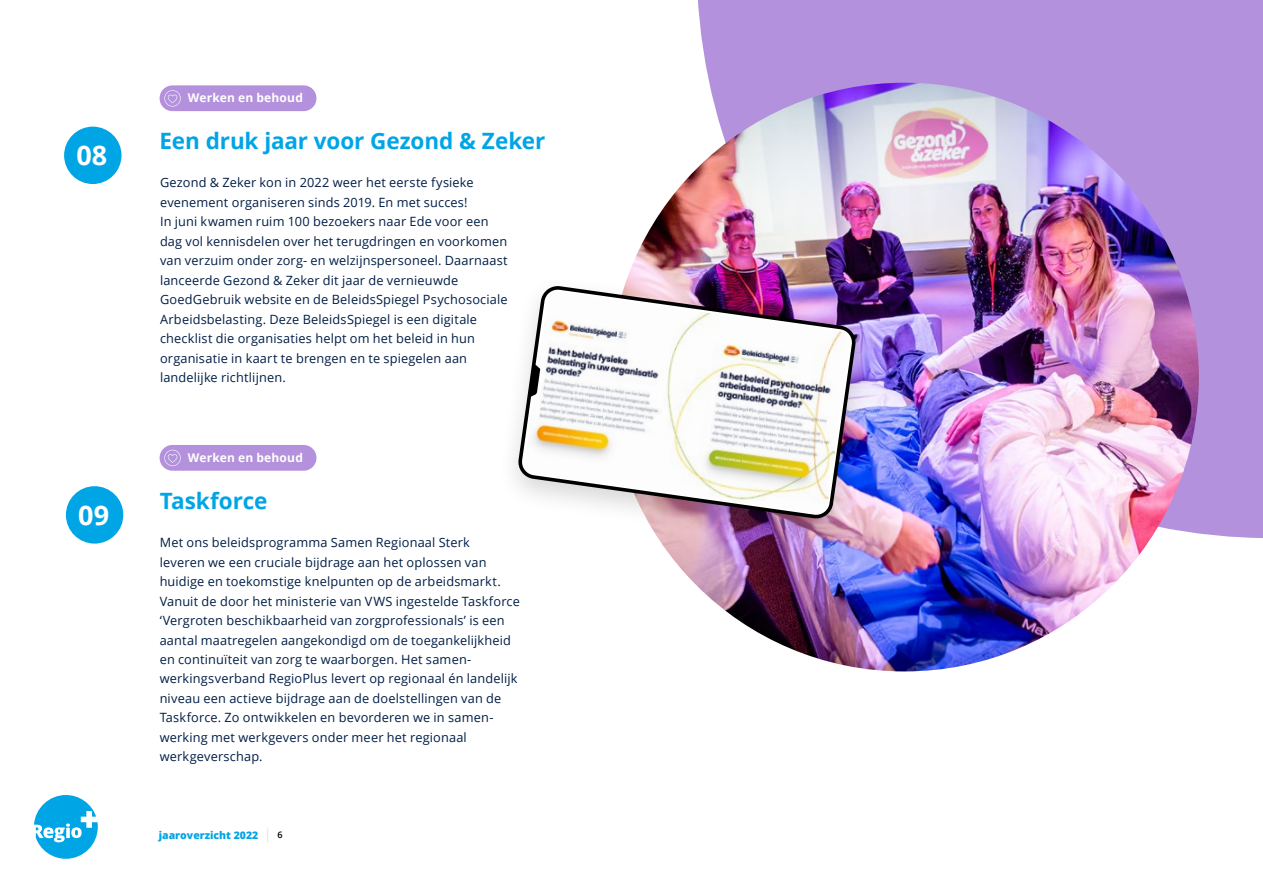
<style>
.page{position:relative;width:1263px;height:893px;background:#fff}
.page>*{position:absolute;margin:0;border:0;box-sizing:border-box;transform-origin:0 0}
.t1{font:700 27px "Open Sans";color:#fff}
.t2{font:700 22.5px "Open Sans";letter-spacing:-.005em;color:#00a5e6}
.t3{font:12.75px/19.5px "Open Sans";letter-spacing:.015em;color:#001e46}
.t4{font:700 12px "Open Sans";letter-spacing:.02em;color:#fff}
.t5{font:800 10.5px "Open Sans";color:#00a5e6}
.s1{font-weight:300;font-size:15px;color:#dadada}
.s2{font-weight:600;font-size:9px;color:#000}
</style>
<div class="page">
<div style="left:697px;top:0;width:566px;height:538px;background:#b491dc"></div>
<div style="left:66px;top:486px;width:57px;height:58px;background:#00a5e6;border-radius:50%"></div>
<div style="left:160px;top:445px;width:156px;height:26px;background:#b491dc;border-radius:13px"></div>
<svg style="left:164px;top:450px;width:17px;height:16px"></svg>
<div style="left:64px;top:127px;width:58px;height:57px;background:#00a5e6;border-radius:50%"></div>
<div style="left:160px;top:85px;width:156px;height:26px;background:#b491dc;border-radius:13px"></div>
<svg style="left:164px;top:90px;width:17px;height:17px"></svg>
<img style="left:610px;top:83px;width:589px;height:588px;border-radius:294px">
<div style="left:497px;top:274px;width:381px;height:276px;background:#000;opacity:.16"></div>
<img style="left:515px;top:284px;width:344px;height:238px">
<svg style="left:530px;top:364px;width:10px;height:33px"></svg>
<svg style="left:34px;top:795px;width:64px;height:64px"></svg>
<h1 class="t1" style="left:76px;top:136px;width:32px">08</h1>
<h1 class="t1" style="left:78px;top:496px;width:32px">09</h1>
<p class="t4" style="left:188px;top:90px;width:117px">Werken en behoud</p>
<h2 class="t2" style="left:159px;top:125px;width:387px">Een druk jaar voor Gezond &amp; Zeker</h2>
<p class="t3" style="left:160px;top:173px;width:349px">Gezond &amp; Zeker kon in 2022 weer het eerste fysieke evenement organiseren sinds 2019. En met succes!<br>In juni kwamen ruim 100 bezoekers naar Ede voor een dag vol kennisdelen over het terugdringen en voorkomen van verzuim onder zorg- en welzijnspersoneel. Daarnaast lanceerde Gezond &amp; Zeker dit jaar de vernieuwde GoedGebruik website en de BeleidsSpiegel Psychosociale Arbeidsbelasting. Deze BeleidsSpiegel is een digitale checklist die organisaties helpt om het beleid in hun organisatie in kaart te brengen en te spiegelen aan landelijke richtlijnen.</p>
<p class="t4" style="left:188px;top:449px;width:117px">Werken en behoud</p>
<h2 class="t2" style="left:160px;top:485px;width:109px">Taskforce</h2>
<p class="t3" style="left:160px;top:532px;width:362px">Met ons beleidsprogramma Samen Regionaal Sterk<br>leveren we een cruciale bijdrage aan het oplossen van huidige en toekomstige knelpunten op de arbeidsmarkt.<br>Vanuit de door het ministerie van VWS ingestelde Taskforce ‘Vergroten beschikbaarheid van zorgprofessionals’ is een aantal maatregelen aangekondigd om de toegankelijkheid en continuïteit van zorg te waarborgen. Het samen-- werkingsverband RegioPlus levert op regionaal én landelijk niveau een actieve bijdrage aan de doelstellingen van de Taskforce. Zo ontwikkelen en bevorderen we in samen&shy;werking met werkgevers onder meer het regionaal werkgeverschap.</p>
<p class="t5" style="left:159px;top:827px;width:125px">jaaroverzicht 2022 <span class="s1">|</span> <span class="s2">6</span></p>
</div>
